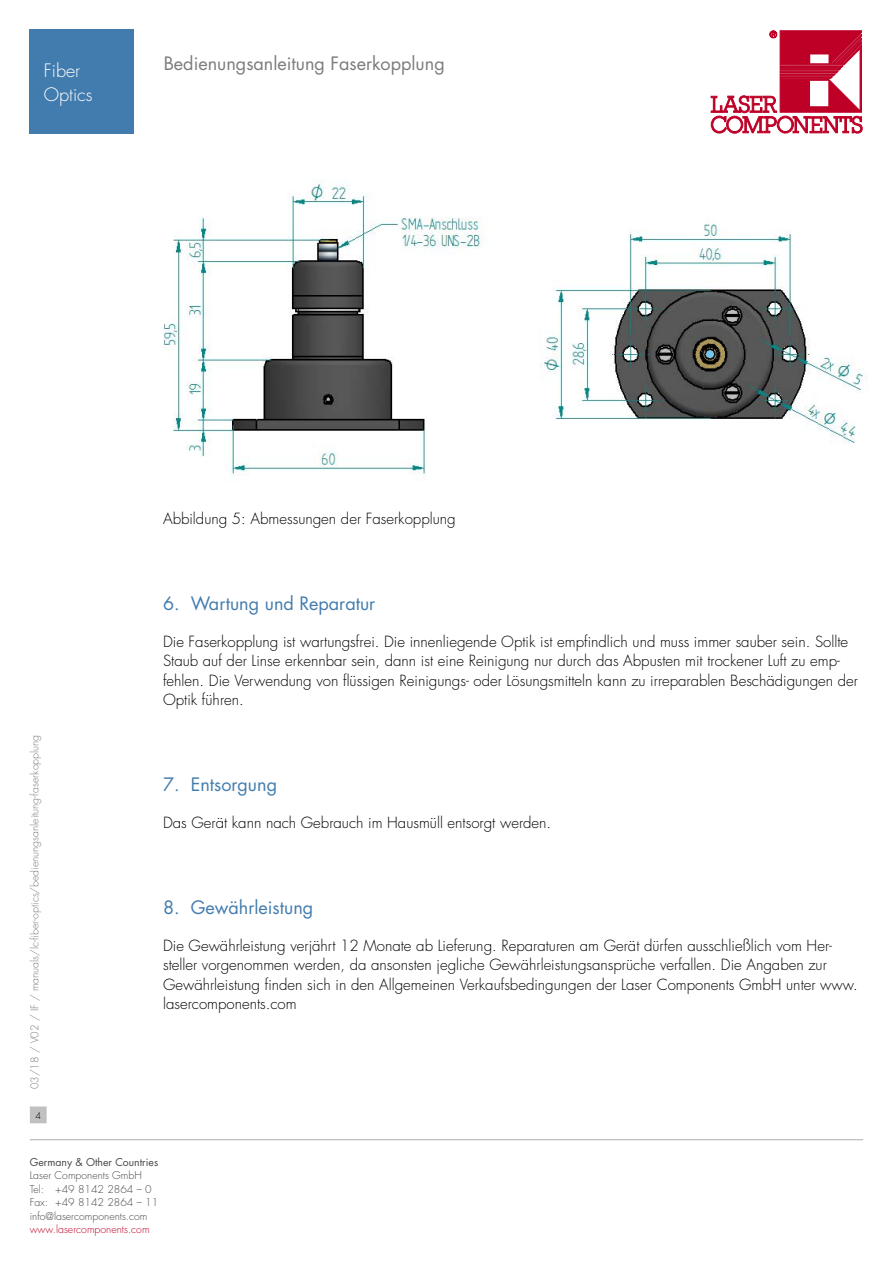
<style>
.page{position:relative;width:893px;height:1263px;background:#fff}
.page>*{position:absolute;margin:0;border:0;box-sizing:border-box;transform-origin:0 0}
.t1{font:18px "Futura Std";color:#427cae}
.t2{font:18px "Futura Std";color:#7c7c7c}
.t3{font:300 18px/24px "Futura Std";color:#fff}
.t4{font:300 15px/19.5px "Futura Std";color:#000}
.t5{font:300 10.5px/13.5px "Futura Std";color:#484848}
.t6{font:300 10.5px "Futura Std";color:#7c7c7c}
.t7{font:300 10.5px "Futura Std";color:#be0027}
.t8{font:10.5px "Futura Std";color:#484848}
.t9{font:300 9px "Futura Std";color:#000}
</style>
<div class="page">
<svg style="left:710px;top:30px;width:153px;height:104px"></svg>
<svg style="left:711px;top:31px;width:151px;height:102px"></svg>
<hr style="left:30px;top:1139px;width:833px;height:1px;background:#c0c0c0">
<div style="left:31px;top:1107px;width:15px;height:16px;background:#c0c0c0"></div>
<div style="left:30px;top:1106px;width:17px;height:17px;border:1px solid #c0c0c0"></div>
<img style="left:163px;top:179px;width:705px;height:297px">
<div style="left:30px;top:30px;width:104px;height:104px;background:#427cae"></div>
<p class="t3" style="left:44px;top:59px;width:50px">Fiber<br>Optics</p>
<p class="t2" style="left:164px;top:52px;width:283px">Bedienungsanleitung Faserkopplung</p>
<p class="t6" style="left:28px;top:1089px;width:356px;rotate:-90deg">03/18 / V02 / IF / manuals/lc-fiber-optics/bedienungsanleitung-faserkopplung</p>
<p class="t9" style="left:35px;top:1110px;width:7px">4</p>
<p class="t4" style="left:163px;top:509px;width:294px">Abbildung 5: Abmessungen der Faserkopplung</p>
<p class="t1" style="left:163px;top:592px;width:214px">6. Wartung und Reparatur</p>
<p class="t4" style="left:163px;top:632px;width:696px">Die Faserkopplung ist wartungsfrei. Die innenliegende Optik ist empfindlich und muss immer sauber sein. Sollte Staub auf der Linse erkennbar sein, dann ist eine Reinigung nur durch das Abpusten mit trockener Luft zu emp&shy;fehlen. Die Verwendung von flüssigen Reinigungs- oder Lösungsmitteln kann zu irreparablen Beschädigungen der Optik führen.</p>
<p class="t1" style="left:163px;top:773px;width:116px">7. Entsorgung</p>
<p class="t4" style="left:163px;top:813px;width:390px">Das Gerät kann nach Gebrauch im Hausmüll entsorgt werden.</p>
<p class="t1" style="left:163px;top:896px;width:152px">8. Gewährleistung</p>
<p class="t4" style="left:163px;top:936px;width:696px">Die Gewährleistung verjährt 12 Monate ab Lieferung. Reparaturen am Gerät dürfen ausschließlich vom Her&shy;steller vorgenommen werden, da ansonsten jegliche Gewährleistungsansprüche verfallen. Die Angaben zur Gewährleistung finden sich in den Allgemeinen Verkaufsbedingungen der Laser Components GmbH unter www. lasercomponents.com</p>
<p class="t8" style="left:30px;top:1155px;width:130px">Germany &amp; Other Countries</p>
<p class="t5" style="left:30px;top:1169px;width:130px">Laser Components GmbH<br>Tel: +49 8142 2864 – 0<br>Fax: +49 8142 2864 – 11 info@lasercomponents.com</p>
<p class="t7" style="left:30px;top:1223px;width:121px">www.lasercomponents.com</p>
</div>
